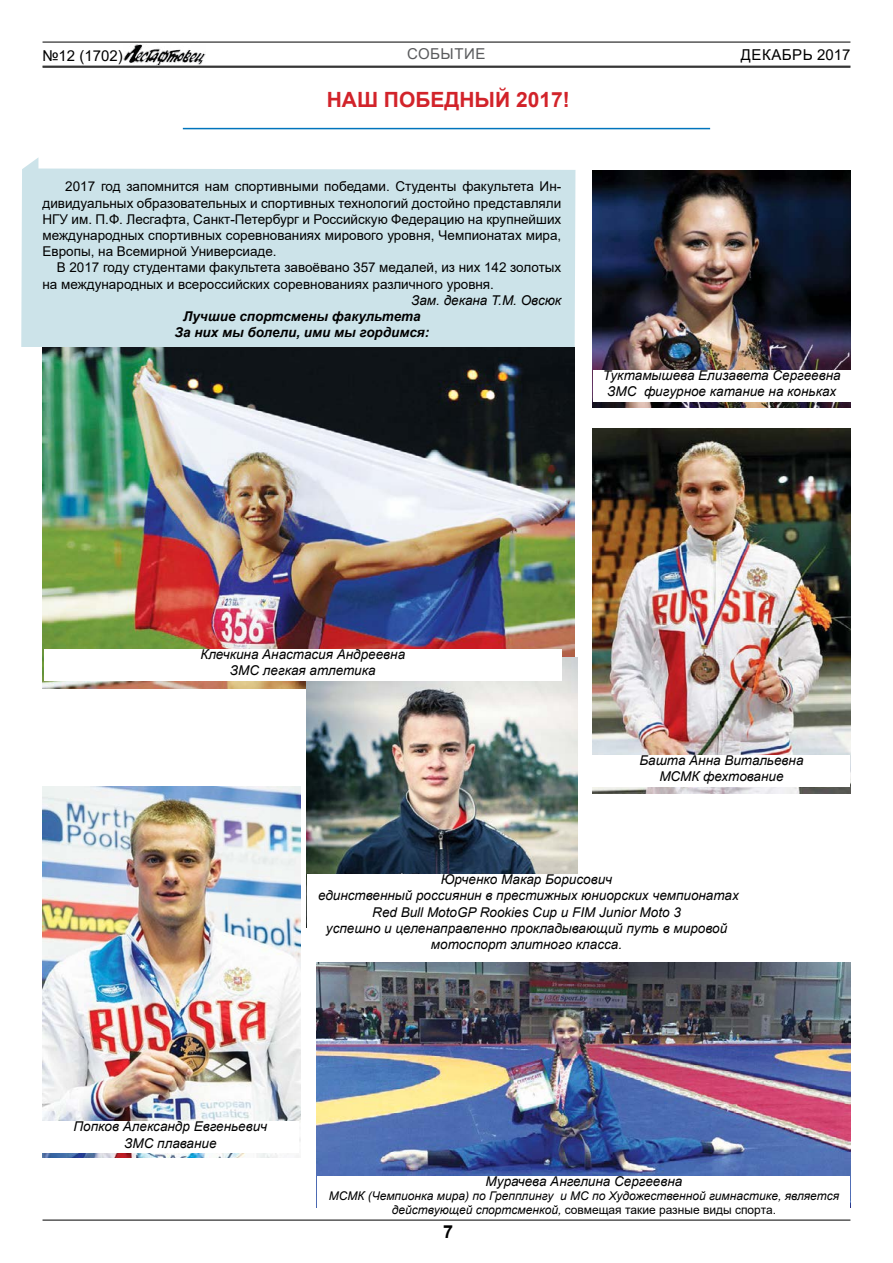
<style>
.page{position:relative;width:893px;height:1263px;background:#fff}
.page>*{position:absolute;margin:0;border:0;box-sizing:border-box;transform-origin:0 0}
.t1{font:700 21px "Arial";color:#d2232a}
.t2{font:700 18px "Arial";color:#000}
.t3{font:15px "Arial";letter-spacing:.035em;color:#000}
.t4{font:15px "Arial";color:#000}
.t5{font:15px "Arial";letter-spacing:.035em;color:#5a5b5d}
.t6{font:13.5px/16.2px "Arial";color:#000;text-align:justify}
.t7{font:italic 13.5px/16.2px "Arial";color:#000;text-align:center}
.t8{font:italic 700 13.5px/16.2px "Arial";color:#000;text-align:center}
.t9{font:italic 12px/14.4px "Arial";color:#000;text-align:center}
.s1{font-style:normal}
</style>
<div class="page">
<hr style="left:43px;top:1220px;width:807px;height:1px;background:#000">
<hr style="left:43px;top:66px;width:807px;height:1px;background:#000">
<hr style="left:43px;top:67px;width:807px;height:1px;background:#000">
<hr style="left:43px;top:42px;width:807px;height:1px;background:#000">
<img style="left:124px;top:45px;width:81px;height:21px">
<hr style="left:183px;top:128px;width:527px;height:1px;background:#0074bc">
<div style="left:21px;top:157px;width:554px;height:190px;background:#cce3e9"></div>
<img style="left:592px;top:170px;width:258px;height:237px">
<div style="left:593px;top:370px;width:258px;height:31px;background:#fff"></div>
<img style="left:42px;top:347px;width:532px;height:342px">
<img style="left:316px;top:962px;width:534px;height:246px">
<div style="left:317px;top:1176px;width:533px;height:41px;background:#fff"></div>
<img style="left:42px;top:786px;width:258px;height:372px">
<img style="left:307px;top:657px;width:270px;height:217px">
<img style="left:593px;top:429px;width:257px;height:365px">
<div style="left:44px;top:649px;width:517px;height:31px;background:#fff"></div>
<div style="left:592px;top:755px;width:258px;height:32px;background:#fff"></div>
<div style="left:41px;top:1122px;width:258px;height:31px;background:#fff"></div>
<p class="t4" style="left:43px;top:45px;width:82px">№12 (1702)</p>
<p class="t5" style="left:407px;top:43px;width:80px">СОБЫТИ Е</p>
<p class="t3" style="left:741px;top:44px;width:111px">декабрь 2017</p>
<h1 class="t1" style="left:327px;top:85px;width:245px">НАШ ПОБЕДНЫЙ 2017!</h1>
<p class="t6" style="left:43px;top:178px;width:520px;text-indent:23px">2017 год запомнится нам спортивными победами. Студенты факультета И н&shy;дивидуальных образовательных и спортивных технологий достойно представляли НГУ им. П.Ф. Лесгафта, Санкт-Петербург и Российскую Федерацию на крупнейших международных спортивных соревнованиях мирового уровня, Чемпионатах мира, Европы, на Всемирной Универсиаде.</p>
<p class="t6" style="left:43px;top:259px;width:520px;text-indent:14px">В 2017 году студентами факультета завоёвано 357 медалей, из них 142 золотых на международных и всероссийских соревнованиях различного уровня.</p>
<p class="t7" style="left:411px;top:292px;width:152px">Зам. декана Т.М. Овсюк</p>
<p class="t8" style="left:174px;top:309px;width:256px">Лучшие спортсмены факультета<br>За них мы болели, ими мы гордимся:</p>
<p class="t7" style="left:603px;top:367px;width:240px">Туктамышева Елизавета Сергеевна<br>ЗМС фигурное катание на коньках</p>
<p class="t7" style="left:200px;top:646px;width:206px">Клечкина Анастасия Андреевна<br>ЗМС легкая атлетика</p>
<p class="t7" style="left:639px;top:752px;width:166px">Башта Анна Витальевна<br>МСМК фехтование</p>
<p class="t7" style="left:318px;top:871px;width:422px">Юрченко Макар Борисович<br>единственный россиянин в престижных юниорских чемпионатах Red Bull MotoGP Rookies Cup и FIM Junior Moto 3<br>успешно и целенаправленно прокладывающий путь в мировой мотоспорт элитного класса.</p>
<p class="t7" style="left:73px;top:1119px;width:195px">Попков Александр Евгеньевич<br>ЗМС плавание</p>
<p class="t7" style="left:486px;top:1173px;width:198px">Мурачева Ангелина Сергеевна</p>
<p class="t9" style="left:329px;top:1189px;width:512px">МСМК (Чемпионка мира) по Грепплингу и МС по Художественной гимнастике, является действующей спортсменкой, <span class="s1">совмещая такие разные виды спорта.</span></p>
<h2 class="t2" style="left:443px;top:1219px;width:12px">7</h2>
</div>
